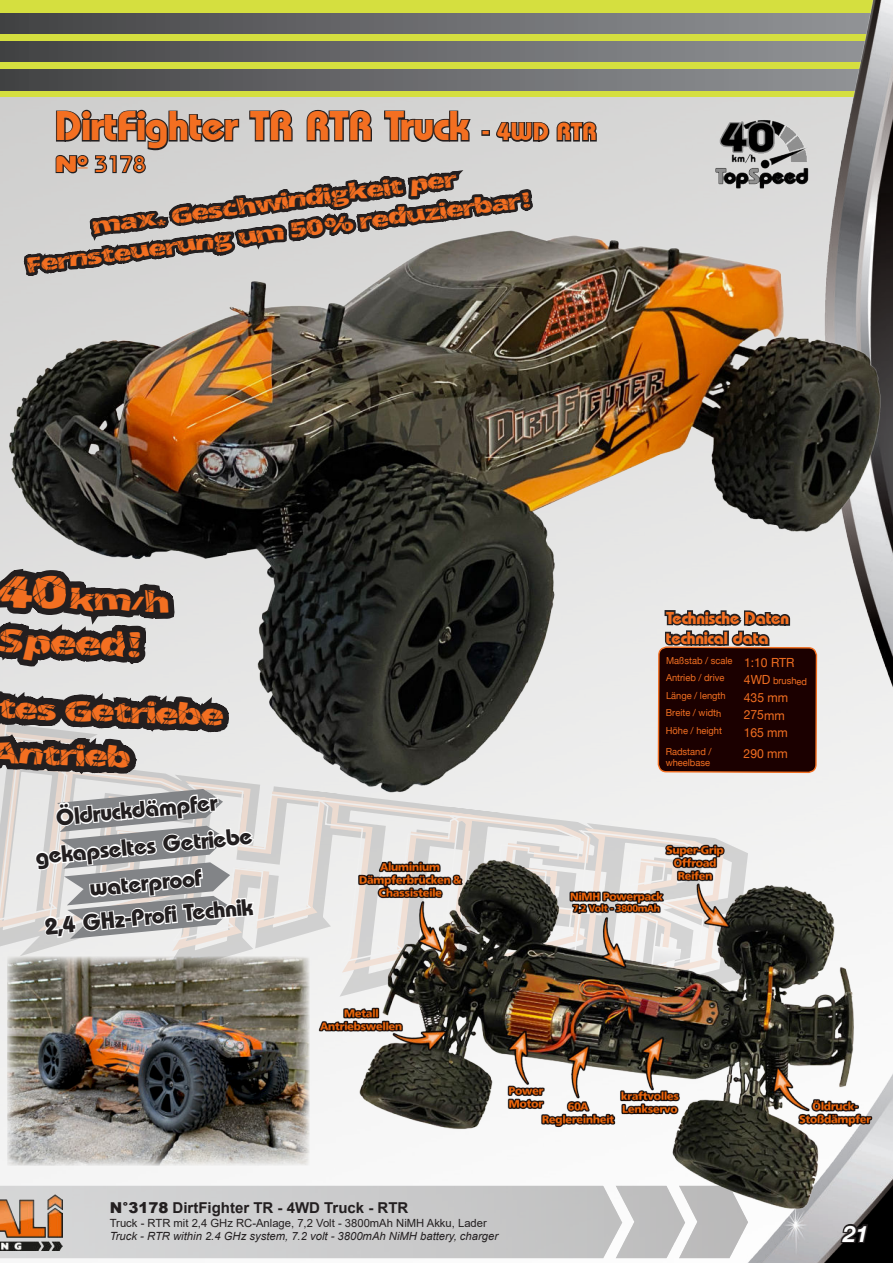
<style>
.page{position:relative;width:893px;height:1263px;background:#fff}
.page>*{position:absolute;margin:0;border:0;box-sizing:border-box;transform-origin:0 0}
.t1{font:700 40.35px "Baustein";color:#f36f21}
.t2{font:27px "Cracked";color:#f36f21}
.t3{font:24px/45px "Cracked";color:#f36f21}
.t4{font:700 22.95px/33.8px "Baustein";color:#231f20;text-align:center}
.t5{font:italic 700 22.5px "Helvetica Neue";color:#fff}
.t6{font:22.2px "Baustein Normal";color:#f36f21}
.t7{font:18px/30.2px "Cracked";color:#f36f21;text-align:center}
.t8{font:700 16.8px/20.1px "Baustein";letter-spacing:-.005em;color:#f36f21}
.t9{font:700 15px "Arial";color:#231f20}
.t10{font:12.6px "Helvetica Neue";letter-spacing:-.005em;color:#f36f21;scale:.96 1}
.t11{font:italic 11.25px "Arial";color:#231f20}
.t12{font:11.25px "Arial";color:#231f20}
.t13{font:9.75px/17.5px "Helvetica Neue";letter-spacing:-.005em;color:#f36f21;scale:.96 1}
.s1{font-size:24.15px}
.s2{font-family:"Baustein";font-weight:700}
.s3{font-size:37.5px}
.s4{font-size:30px}
.s5{font-weight:900}
.s6{font-size:12.6px}
</style>
<div class="page">
<img style="left:870px;top:193px;width:23px;height:626px">
<img style="left:0;top:0;width:870px;height:1263px">
<img style="left:712px;top:109px;width:105px;height:84px">
<h1 class="t1" style="left:55px;top:103px;width:543px">DirtFighter TR RTR Truck <span class="s1">- 4WD RTR</span></h1>
<h3 class="t6" style="left:55px;top:153px;width:92px"><span class="s2">N</span><sup>o</sup> 3178</h3>
<h3 class="t7" style="left:22px;top:220px;width:508px;rotate:-7deg">max. Geschwindigkeit per<br>Fernsteuerung um 50 % reduzierbar !</h3>
<h3 class="t3" style="left:-3px;top:576px;width:175px;rotate:2deg"><span class="s3">40</span> km/h</h3>
<h2 class="t2" style="left:1px;top:627px;width:142px;rotate:2deg">Speed<span class="s4">!</span></h2>
<h3 class="t3" style="left:-8px;top:687px;width:234px;rotate:2deg">tes Getriebe<br>Antrieb</h3>
<h3 class="t4" style="left:54px;top:801px;width:163px;rotate:-6deg">Öldruckdämpfer</h3>
<h3 class="t4" style="left:34px;top:840px;width:219px;rotate:-6deg">gekapseltes Getriebe</h3>
<h3 class="t4" style="left:39px;top:877px;width:211px;rotate:-6deg">waterproof<br>2,4 GHz-Profi Technik</h3>
<h3 class="t9" style="left:110px;top:1202px;width:300px"><span class="s5">N°3178</span> DirtFighter TR - 4WD Truck - RTR</h3>
<p class="t12" style="left:110px;top:1218px;width:379px">Truck - RTR mit 2,4 GHz RC-Anlage, 7,2 Volt - 3800mAh NiMH Akku, Lader</p>
<p class="t11" style="left:110px;top:1232px;width:390px">Truck - RTR within 2.4 GHz system, 7.2 volt - 3800mAh NiMH battery, charger</p>
<h3 class="t8" style="left:666px;top:608px;width:125px">Technische Daten technical data</h3>
<p class="t13" style="left:666px;top:652px;width:135px">Maßstab / scale <span class="s6">1:10 RTR<br></span>Antrieb / drive</p>
<p class="t13" style="left:744px;top:673px;width:67px"><span class="s6">4WD</span> brushed</p>
<p class="t13" style="left:666px;top:687px;width:64px">Länge / length</p>
<p class="t10" style="left:744px;top:692px;width:48px">435 mm</p>
<p class="t13" style="left:666px;top:705px;width:59px">Breite / width</p>
<p class="t10" style="left:744px;top:709px;width:44px">275mm</p>
<p class="t13" style="left:666px;top:722px;width:60px">Höhe / height</p>
<p class="t10" style="left:744px;top:727px;width:48px">165 mm</p>
<p class="t13" style="left:666px;top:746px;width:49px;line-height:11.6px">Radstand / wheelbase</p>
<p class="t10" style="left:744px;top:748px;width:48px">290 mm</p>
<h3 class="t5" style="left:819px;top:1218px;width:50px">2121</h3>
</div>
